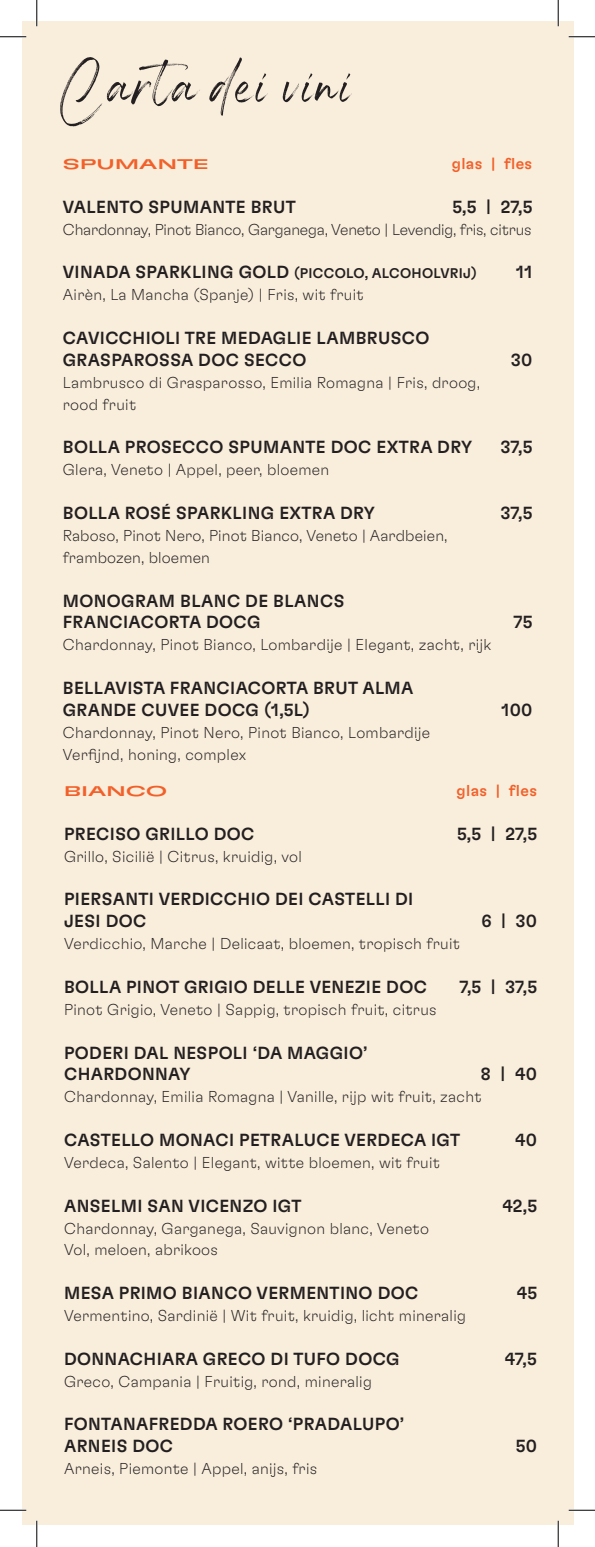
<style>
.page{position:relative;width:595px;height:1547px;background:#fff}
.page>*{position:absolute;margin:0;border:0;box-sizing:border-box;transform-origin:0 0}
.t1{font:101.5px "Housky";letter-spacing:.02em;color:#231f20}
.t2{font:500 17.5px/21.9px "GT Flexa";letter-spacing:.02em;color:#231f20}
.t3{font:100 15.75px/21.9px "GT Flexa";letter-spacing:.02em;color:#231f20}
.t4{font:100 15.75px "GT Flexa";letter-spacing:-.01em;color:#231f20}
.t5{font:500 15.75px "GT Flexa";letter-spacing:.02em;color:#f2602a}
.t6{font:500 14px "GT Flexa";letter-spacing:.02em;color:#231f20}
.t7{font:500 14px "GT Flexa X Expanded";letter-spacing:.02em;color:#f2602a}
.s1{font-size:17.5px}
</style>
<div class="page">
<div style="left:22px;top:22px;width:550px;height:1503px;background:#f9eedc"></div>
<hr style="left:0;top:36px;width:26px;height:2px;background:#fff">
<hr style="left:568px;top:36px;width:26px;height:2px;background:#fff">
<hr style="left:0;top:1509px;width:26px;height:2px;background:#fff">
<hr style="left:568px;top:1509px;width:26px;height:2px;background:#fff">
<hr style="left:36px;top:0;width:2px;height:26px;background:#fff">
<hr style="left:36px;top:1521px;width:2px;height:26px;background:#fff">
<hr style="left:557px;top:0;width:2px;height:26px;background:#fff">
<hr style="left:557px;top:1521px;width:2px;height:26px;background:#fff">
<svg style="left:0;top:36px;width:26px;height:1px"></svg>
<svg style="left:568px;top:36px;width:26px;height:1px"></svg>
<svg style="left:0;top:1510px;width:26px;height:1px"></svg>
<svg style="left:568px;top:1510px;width:26px;height:1px"></svg>
<svg style="left:36px;top:0;width:1px;height:26px"></svg>
<svg style="left:36px;top:1521px;width:1px;height:26px"></svg>
<svg style="left:557px;top:0;width:1px;height:26px"></svg>
<svg style="left:557px;top:1521px;width:1px;height:26px"></svg>
<h1 class="t1" style="left:63px;top:43px;width:290px">Carta dei vini</h1>
<p class="t7" style="left:63px;top:155px;width:147px">SPUMANTE</p>
<p class="t5" style="left:451px;top:154px;width:82px">glas | fles</p>
<p class="t2" style="left:63px;top:195px;width:234px">VALENTO SPUMANTE BRUT</p>
<p class="t2" style="left:452px;top:195px;width:81px">5,5 | 27,5</p>
<p class="t4" style="left:63px;top:220px;width:470px">Chardonnay, Pinot Bianco, Garganega, Veneto | Levendig, fris, citrus</p>
<p class="t6" style="left:63px;top:265px;width:415px"><span class="s1">VINADA SPARKLING GOLD</span> (PICCOLO, ALCOHOLVRIJ)</p>
<p class="t2" style="left:516px;top:261px;width:18px">11</p>
<p class="t3" style="left:63px;top:283px;width:302px">Airèn, La Mancha (Spanje) | Fris, wit fruit</p>
<p class="t2" style="left:63px;top:326px;width:368px">CAVICCHIOLI TRE MEDAGLIE LAMBRUSCO<br>GRASPAROSSA DOC SECCO</p>
<p class="t2" style="left:511px;top:348px;width:23px">30</p>
<p class="t3" style="left:63px;top:371px;width:418px">Lambrusco di Grasparosso, Emilia Romagna | Fris, droog, rood fruit</p>
<p class="t2" style="left:63px;top:436px;width:410px">BOLLA PROSECCO SPUMANTE DOC EXTRA DRY</p>
<p class="t2" style="left:500px;top:436px;width:33px">37,5</p>
<p class="t3" style="left:63px;top:458px;width:268px">Glera, Veneto | Appel, peer, bloemen</p>
<p class="t2" style="left:63px;top:501px;width:313px">BOLLA ROSÉ SPARKLING EXTRA DRY</p>
<p class="t2" style="left:500px;top:501px;width:33px">37,5</p>
<p class="t3" style="left:63px;top:524px;width:386px">Raboso, Pinot Nero, Pinot Bianco, Veneto | Aardbeien, frambozen, bloemen</p>
<p class="t2" style="left:63px;top:589px;width:283px">MONOGRAM BLANC DE BLANCS<br>FRANCIACORTA DOCG</p>
<p class="t2" style="left:513px;top:611px;width:20px">75</p>
<p class="t3" style="left:63px;top:633px;width:430px">Chardonnay, Pinot Bianco, Lombardije | Elegant, zacht, rijk</p>
<p class="t2" style="left:63px;top:676px;width:352px">BELLAVISTA FRANCIACORTA BRUT ALMA<br>GRANDE CUVEE DOCG (1,5L)</p>
<p class="t2" style="left:501px;top:698px;width:32px">100</p>
<p class="t3" style="left:63px;top:721px;width:369px">Chardonnay, Pinot Nero, Pinot Bianco, Lombardije<br>Verfijnd, honing, complex</p>
<p class="t7" style="left:64px;top:782px;width:104px">BIANCO</p>
<p class="t5" style="left:456px;top:781px;width:82px">glas | fles</p>
<p class="t2" style="left:64px;top:822px;width:192px">PRECISO GRILLO DOC</p>
<p class="t2" style="left:457px;top:822px;width:81px">5,5 | 27,5</p>
<p class="t3" style="left:64px;top:845px;width:239px">Grillo, Sicilië | Citrus, kruidig, vol</p>
<p class="t2" style="left:64px;top:888px;width:350px">PIERSANTI VERDICCHIO DEI CASTELLI DI<br>JESI DOC</p>
<p class="t2" style="left:481px;top:909px;width:57px">6 | 30</p>
<p class="t3" style="left:64px;top:932px;width:397px">Verdicchio, Marche | Delicaat, bloemen, tropisch fruit</p>
<p class="t2" style="left:64px;top:975px;width:364px">BOLLA PINOT GRIGIO DELLE VENEZIE DOC</p>
<p class="t2" style="left:459px;top:975px;width:79px">7,5 | 37,5</p>
<p class="t3" style="left:64px;top:998px;width:374px">Pinot Grigio, Veneto | Sappig, tropisch fruit, citrus</p>
<p class="t2" style="left:64px;top:1041px;width:305px">PODERI DAL NESPOLI ‘DA MAGGIO’<br>CHARDONNAY</p>
<p class="t2" style="left:480px;top:1063px;width:58px">8 | 40</p>
<p class="t3" style="left:64px;top:1085px;width:418px">Chardonnay, Emilia Romagna | Vanille, rijp wit fruit, zacht</p>
<p class="t2" style="left:64px;top:1128px;width:397px">CASTELLO MONACI PETRALUCE VERDECA IGT</p>
<p class="t2" style="left:515px;top:1128px;width:23px">40</p>
<p class="t3" style="left:64px;top:1151px;width:377px">Verdeca, Salento | Elegant, witte bloemen, wit fruit</p>
<p class="t2" style="left:64px;top:1194px;width:239px">ANSELMI SAN VICENZO IGT</p>
<p class="t2" style="left:502px;top:1194px;width:36px">42,5</p>
<p class="t3" style="left:64px;top:1216px;width:366px">Chardonnay, Garganega, Sauvignon blanc, Veneto<br>Vol, meloen, abrikoos</p>
<p class="t2" style="left:64px;top:1281px;width:355px">MESA PRIMO BIANCO VERMENTINO DOC</p>
<p class="t2" style="left:516px;top:1281px;width:22px">45</p>
<p class="t3" style="left:64px;top:1304px;width:403px">Vermentino, Sardinië | Wit fruit, kruidig, licht mineralig</p>
<p class="t2" style="left:64px;top:1347px;width:337px">DONNACHIARA GRECO DI TUFO DOCG</p>
<p class="t2" style="left:504px;top:1347px;width:33px">47,5</p>
<p class="t3" style="left:64px;top:1370px;width:309px">Greco, Campania | Fruitig, rond, mineralig</p>
<p class="t2" style="left:64px;top:1413px;width:341px">FONTANAFREDDA ROERO ‘PRADALUPO’<br>ARNEIS DOC</p>
<p class="t2" style="left:515px;top:1434px;width:23px">50</p>
<p class="t3" style="left:64px;top:1457px;width:254px">Arneis, Piemonte | Appel, anijs, fris</p>
</div>
